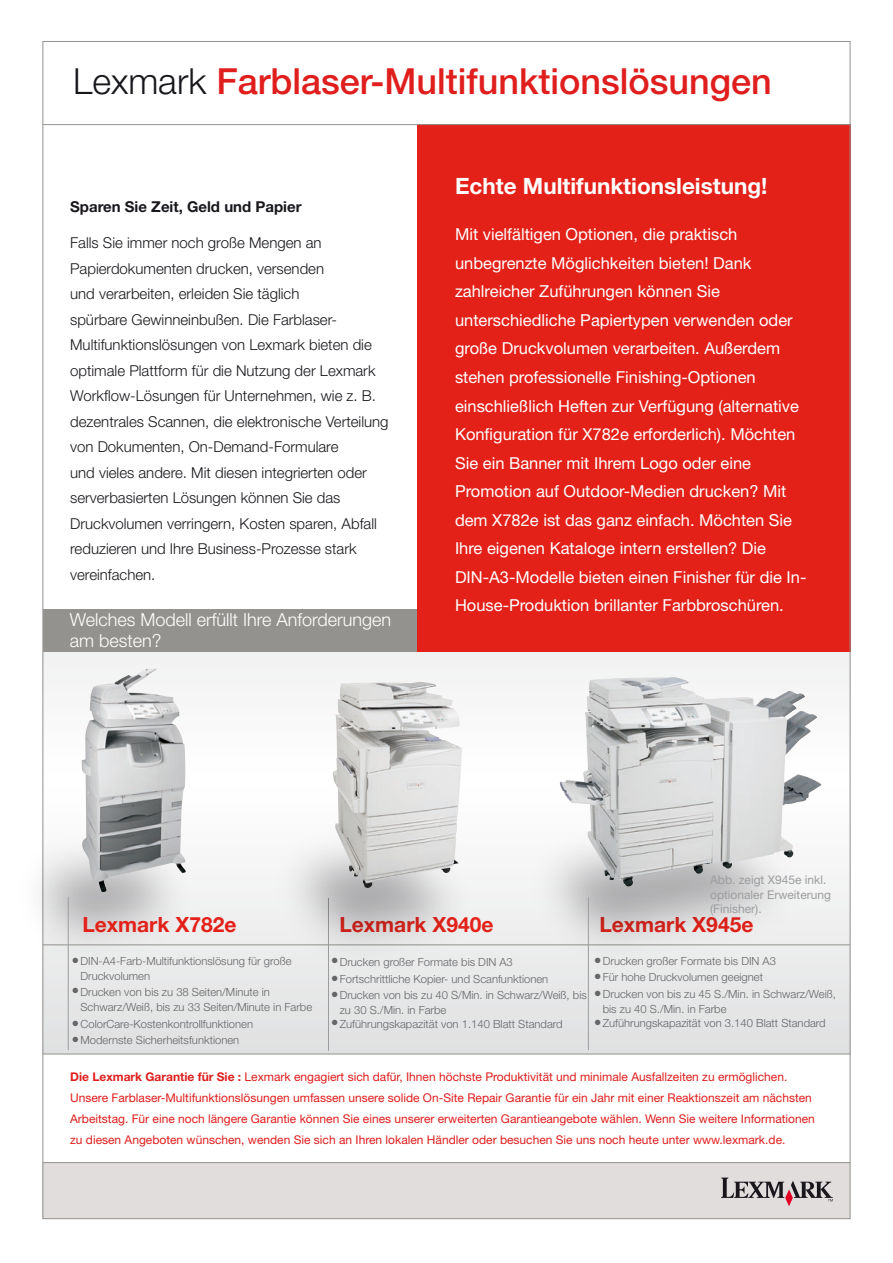
<style>
.page{position:relative;width:893px;height:1263px;background:#fff}
.page>*{position:absolute;margin:0;border:0;box-sizing:border-box;transform-origin:0 0}
.t1{font:500 36px "Helvetica Neue";color:#df1e1d}
.t2{font:700 22.5px "Helvetica Neue";color:#fff}
.t3{font:700 21px "Helvetica Neue";color:#e32119}
.t4{font:300 18px/21.6px "Helvetica Neue";color:#fff}
.t5{font:16.5px/28.5px "Helvetica Neue";color:#fff}
.t6{font:300 15px/25.5px "Helvetica Neue";color:#1a171c}
.t7{font:700 15px "Helvetica Neue";color:#1a171c}
.t8{font:12px/21px "Helvetica Neue";color:#df1e1d}
.t9{font:12px/14.4px "Helvetica Neue";color:#9c9d9f}
.t10{font:300 11.25px/15px "Helvetica Neue";color:#646668}
.s1{font-weight:300;color:#1a171c}
.s2{font-weight:700}
</style>
<div class="page">
<svg style="left:45px;top:652px;width:803px;height:402px"></svg>
<div style="left:417px;top:124px;width:433px;height:528px;background:#e32119"></div>
<hr style="left:43px;top:124px;width:807px;height:1px;background:#93928e">
<div style="left:43px;top:1163px;width:807px;height:56px;background:#e0dddc"></div>
<hr style="left:43px;top:1054px;width:808px;height:1px;background:#93928e">
<hr style="left:43px;top:1162px;width:807px;height:1px;background:#93928e">
<div style="left:15px;top:833px;width:181px;height:129px;background:#1a171c;opacity:.36"></div>
<img style="left:82px;top:694px;width:104px;height:198px">
<hr style="left:43px;top:944px;width:807px;height:1px;background:#93928e">
<div style="left:528px;top:817px;width:274px;height:147px;background:#1a171c;opacity:.36"></div>
<hr style="left:68px;top:897px;width:1px;height:153px;background:#9c9d9f">
<hr style="left:588px;top:897px;width:1px;height:153px;background:#9c9d9f">
<hr style="left:328px;top:898px;width:1px;height:153px;background:#9c9d9f">
<img style="left:588px;top:785px;width:233px;height:102px">
<div style="left:271px;top:826px;width:207px;height:141px;background:#1a171c;opacity:.36"></div>
<img style="left:333px;top:757px;width:128px;height:131px">
<div style="left:43px;top:609px;width:374px;height:43px;background:#93928e"></div>
<svg style="left:721px;top:1177px;width:112px;height:29px"></svg>
<h1 class="t1" style="left:73px;top:60px;width:700px"><span class="s1">Lexmark</span> Farblaser-Multifunktionslösungen</h1>
<p class="t7" style="left:70px;top:198px;width:233px">Sparen Sie Zeit, Geld und Papier</p>
<p class="t6" style="left:70px;top:230px;width:320px">Falls Sie immer noch große Mengen an Papierdokumenten drucken, versenden<br>und verarbeiten, erleiden Sie täglich<br>spürbare Gewinneinbußen. Die Farblaser-Multifunktionslösungen von Lexmark bieten die optimale Plattform für die Nutzung der Lexmark Workflow-Lösungen für Unternehmen, wie z. B. dezentrales Scannen, die elektronische Verteilung von Dokumenten, On-Demand-Formulare<br>und vieles andere. Mit diesen integrierten oder serverbasierten Lösungen können Sie das Druckvolumen verringern, Kosten sparen, Abfall reduzieren und Ihre Business-Prozesse stark vereinfachen.</p>
<p class="t4" style="left:70px;top:608px;width:323px">Welches Modell erfüllt Ihre Anforderungen am besten?</p>
<h2 class="t2" style="left:455px;top:172px;width:314px">Echte Multifunktionsleistung!</h2>
<p class="t5" style="left:455px;top:220px;width:353px">Mit vielfältigen Optionen, die praktisch unbegrenzte Möglichkeiten bieten! Dank zahlreicher Zuführungen können Sie unterschiedliche Papiertypen verwenden oder große Druckvolumen verarbeiten. Außerdem stehen professionelle Finishing-Optionen einschließlich Heften zur Verfügung (alternative Konfiguration für X782e erforderlich). Möchten Sie ein Banner mit Ihrem Logo oder eine Promotion auf Outdoor-Medien drucken? Mit dem X782e ist das ganz einfach. Möchten Sie Ihre eigenen Kataloge intern erstellen? Die DIN-A3-Modelle bieten einen Finisher für die In-House-Produktion brillanter Farbbroschüren.</p>
<p class="t9" style="left:710px;top:873px;width:122px">Abb. zeigt X945e inkl. optionaler Erweiterung (Finisher).</p>
<p class="t3" style="left:82px;top:911px;width:156px">Lexmark X782e</p>
<p class="t3" style="left:339px;top:912px;width:156px">Lexmark X940e</p>
<p class="t3" style="left:599px;top:911px;width:156px">Lexmark X945e</p>
<p class="t10" style="left:80px;top:953px;width:213px;text-indent:-8px">● DIN-A4-Farb-Multifunktionslösung für große<br>Druckvolumen</p>
<p class="t10" style="left:80px;top:984px;width:233px;text-indent:-8px">● Drucken von bis zu 38 Seiten/Minute in<br>Schwarz/Weiß, bis zu 33 Seiten/Minute in Farbe</p>
<p class="t10" style="left:72px;top:1016px;width:182px">● ColorCare-Kostenkontrollfunktionen</p>
<p class="t10" style="left:72px;top:1032px;width:168px">● Modernste Sicherheitsfunktionen</p>
<p class="t10" style="left:332px;top:954px;width:183px">● Drucken großer Formate bis DIN A3</p>
<p class="t10" style="left:595px;top:953px;width:183px">● Drucken großer Formate bis DIN A3</p>
<p class="t10" style="left:332px;top:971px;width:218px">● Fortschrittliche Kopier- und Scanfunktionen</p>
<p class="t10" style="left:340px;top:987px;width:249px;text-indent:-8px">● Drucken von bis zu 40 S/Min. in Schwarz/Weiß, bis zu 30 S./Min. in Farbe</p>
<p class="t10" style="left:332px;top:1016px;width:232px">● Zuführungskapazität von 1.140 Blatt Standard</p>
<p class="t10" style="left:595px;top:969px;width:170px">● Für hohe Druckvolumen geeignet</p>
<p class="t10" style="left:603px;top:986px;width:235px;text-indent:-8px">● Drucken von bis zu 45 S./Min. in Schwarz/Weiß, bis zu 40 S./Min. in Farbe</p>
<p class="t10" style="left:595px;top:1015px;width:232px">● Zuführungskapazität von 3.140 Blatt Standard</p>
<p class="t8" style="left:70px;top:1066px;width:746px"><span class="s2">Die Lexmark Garantie für Sie :</span> Lexmark engagiert sich dafür, Ihnen höchste Produktivität und minimale Ausfallzeiten zu ermöglichen.<br>Unsere Farblaser-Multifunktionslösungen umfassen unsere solide On-Site Repair Garantie für ein Jahr mit einer Reaktionszeit am nächsten Arbeitstag. Für eine noch längere Garantie können Sie eines unserer erweiterten Garantieangebote wählen. Wenn Sie weitere Informationen zu diesen Angeboten wünschen, wenden Sie sich an Ihren lokalen Händler oder besuchen Sie uns noch heute unter www.lexmark.de.</p>
</div>
